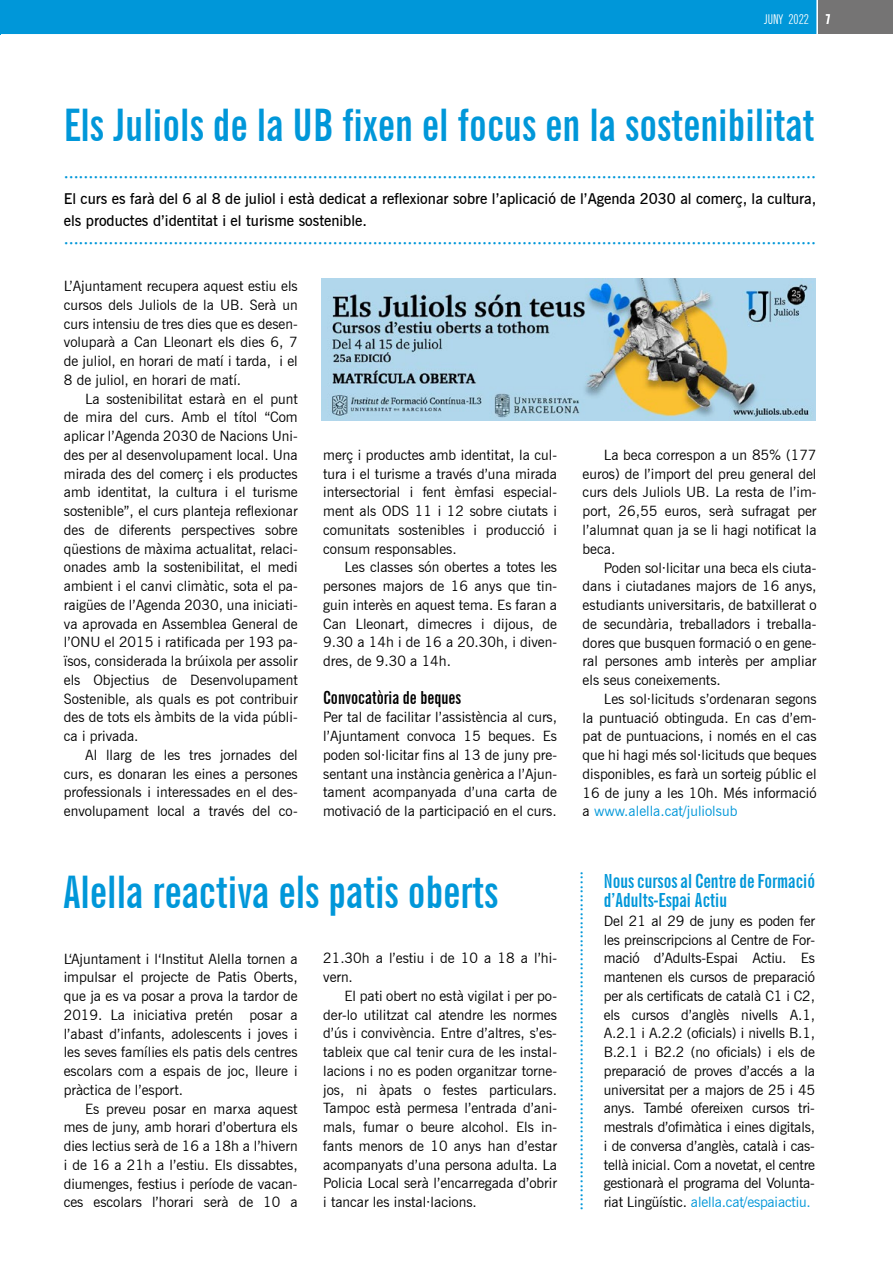
<style>
.page{position:relative;width:893px;height:1263px;background:#fff}
.page>*{position:absolute;margin:0;border:0;box-sizing:border-box;transform-origin:0 0}
.t1{font:700 extra-condensed 45px "News Gothic BT";color:#0097d9}
.t2{font:700 extra-condensed 19.5px/18.8px "News Gothic BT";color:#0097d9}
.t3{font:700 extra-condensed 18px "News Gothic BT";color:#000}
.t4{font:600 16.5px "News Gothic BT";color:#0097d9}
.t5{font:600 15px/22.5px "News Gothic BT";color:#000}
.t6{font:600 15px "News Gothic BT";color:#0097d9}
.t7{font:14.25px/18.8px "News Gothic BT";color:#000;text-align:justify}
.t8{font:extra-condensed 13.5px "News Gothic BT";color:#fff}
.s1{font-weight:700}
.s2{color:#0097d9}
</style>
<div class="page">
<div style="left:818px;top:0;width:75px;height:34px;background:#757474"></div>
<div style="left:0;top:0;width:816px;height:34px;background:#0097d9"></div>
<img style="left:321px;top:279px;width:494px;height:141px">
<p class="t8" style="left:764px;top:11px;width:68px">JUNY 2022 <span class="s1">7</span></p>
<p class="t8" style="left:751px;top:11px;width:59px">OCTUBRE 15</p>
<h1 class="t1" style="left:64px;top:97px;width:752px">Els Juliols de la UB fixen el focus en la sostenibilitat</h1>
<p class="t4" style="left:64px;top:167px;width:754px">·······················································································································································</p>
<p class="t5" style="left:64px;top:187px;width:754px">El curs es farà del 6 al 8 de juliol i està dedicat a reflexionar sobre l’aplicació de l’Agenda 2030 al comerç, la cultura, els productes d’identitat i el turisme sostenible.</p>
<p class="t4" style="left:64px;top:233px;width:754px">·······················································································································································</p>
<p class="t7" style="left:64px;top:276px;width:235px">L’Ajuntament recupera aquest estiu els cursos dels Juliols de la UB. Serà un curs intensiu de tres dies que es desen&shy;voluparà a Can Lleonart els dies 6, 7 de juliol, en horari de matí i tarda, i el 8 de juliol, en horari de matí.</p>
<p class="t7" style="left:64px;top:389px;width:235px;text-indent:21px">La sostenibilitat estarà en el punt de mira del curs. Amb el títol “Com aplicar l’Agenda 2030 de Nacions Uni&shy;des per al desenvolupament local. Una mirada des del comerç i els productes amb identitat, la cultura i el turisme sostenible”, el curs planteja reflexionar des de diferents perspectives sobre qüestions de màxima actualitat, relaci&shy;onades amb la sostenibilitat, el medi ambient i el canvi climàtic, sota el pa&shy;raigües de l’Agenda 2030, una iniciati&shy;va aprovada en Assemblea General de l’ONU el 2015 i ratificada per 193 pa&shy;ïsos, considerada la brúixola per assolir els Objectius de Desenvolupament Sostenible, als quals es pot contribuir des de tots els àmbits de la vida públi&shy;ca i privada.</p>
<p class="t7" style="left:64px;top:745px;width:235px;text-indent:21px">Al llarg de les tres jornades del curs, es donaran les eines a persones professionals i interessades en el des&shy;envolupament local a través del co-</p>
<p class="t7" style="left:323px;top:445px;width:235px">merç i productes amb identitat, la cul&shy;tura i el turisme a través d’una mirada intersectorial i fent èmfasi especial&shy;ment als ODS 11 i 12 sobre ciutats i comunitats sostenibles i producció i consum responsables.</p>
<p class="t7" style="left:323px;top:558px;width:235px;text-indent:21px">Les classes són obertes a totes les persones majors de 16 anys que tin&shy;guin interès en aquest tema. Es faran a Can Lleonart, dimecres i dijous, de 9.30 a 14h i de 16 a 20.30h, i diven&shy;dres, de 9.30 a 14h.</p>
<p class="t3" style="left:323px;top:686px;width:140px">Convocatòria de beques</p>
<p class="t7" style="left:323px;top:708px;width:235px">Per tal de facilitar l’assistència al curs, l’Ajuntament convoca 15 beques. Es poden sol·licitar fins al 13 de juny pre&shy;sentant una instància genèrica a l’Ajun&shy;tament acompanyada d’una carta de motivació de la participació en el curs.</p>
<h1 class="t1" style="left:63px;top:864px;width:437px">Alella reactiva els patis oberts</h1>
<p class="t7" style="left:64px;top:949px;width:235px">L‘Ajuntament i l‘Institut Alella tornen a impulsar el projecte de Patis Oberts, que ja es va posar a prova la tardor de 2019. La iniciativa pretén posar a l’abast d’infants, adolescents i joves i les seves famílies els patis dels centres escolars com a espais de joc, lleure i pràctica de l’esport.</p>
<p class="t7" style="left:64px;top:1099px;width:235px;text-indent:21px">Es preveu posar en marxa aquest mes de juny, amb horari d’obertura els dies lectius serà de 16 a 18h a l’hivern i de 16 a 21h a l’estiu. Els dissabtes, diumenges, festius i període de vacan&shy;ces escolars l’horari serà de 10 a</p>
<p class="t7" style="left:323px;top:949px;width:235px">21.30h a l’estiu i de 10 a 18 a l’hi&shy;vern.</p>
<p class="t7" style="left:323px;top:986px;width:235px;text-indent:21px">El pati obert no està vigilat i per po&shy;der-lo utilitzat cal atendre les normes d’ús i convivència. Entre d’altres, s’es&shy;tableix que cal tenir cura de les instal· lacions i no es poden organitzar torne&shy;jos, ni àpats o festes particulars.<br>Tampoc està permesa l’entrada d’ani&shy;mals, fumar o beure alcohol. Els in&shy;fants menors de 10 anys han d’estar acompanyats d’una persona adulta. La Policia Local serà l’encarregada d’obrir i tancar les instal·lacions.</p>
<p class="t7" style="left:583px;top:445px;width:235px;text-indent:21px">La beca correspon a un 85% (177 euros) de l’import del preu general del curs dels Juliols UB. La resta de l’im&shy;port, 26,55 euros, serà sufragat per l’alumnat quan ja se li hagi notificat la beca.</p>
<p class="t7" style="left:583px;top:558px;width:235px;text-indent:21px">Poden sol·licitar una beca els ciuta&shy;dans i ciutadanes majors de 16 anys, estudiants universitaris, de batxillerat o de secundària, treballadors i treballa&shy;dores que busquen formació o en gene&shy;ral persones amb interès per ampliar els seus coneixements.</p>
<p class="t7" style="left:583px;top:689px;width:235px;text-indent:21px">Les sol·licituds s’ordenaran segons la puntuació obtinguda. En cas d’em&shy;pat de puntuacions, i només en el cas que hi hagi més sol·licituds que beques disponibles, es farà un sorteig públic el 16 de juny a les 10h. Més informació a <span class="s2">www.alella.cat/juliolsub</span></p>
<p class="t6" style="left:591px;top:871px;width:341px;rotate:90deg">···········································································</p>
<h2 class="t2" style="left:604px;top:872px;width:213px">Nous cursos al Centre de Formació d’Adults-Espai Actiu</h2>
<p class="t7" style="left:604px;top:911px;width:213px">Del 21 al 29 de juny es poden fer les preinscripcions al Centre de For&shy;mació d’Adults-Espai Actiu. Es mantenen els cursos de preparació per als certificats de català C1 i C2, els cursos d’anglès nivells A.1, A.2.1 i A.2.2 (oficials) i nivells B.1, B.2.1 i B2.2 (no oficials) i els de preparació de proves d’accés a la universitat per a majors de 25 i 45 anys. També ofereixen cursos tri&shy;mestrals d’ofimàtica i eines digitals, i de conversa d’anglès, català i cas&shy;tellà inicial. Com a novetat, el centre gestionarà el programa del Volunta&shy;riat Lingüístic. <span class="s2">alella.cat/espaiactiu.</span></p>
</div>
